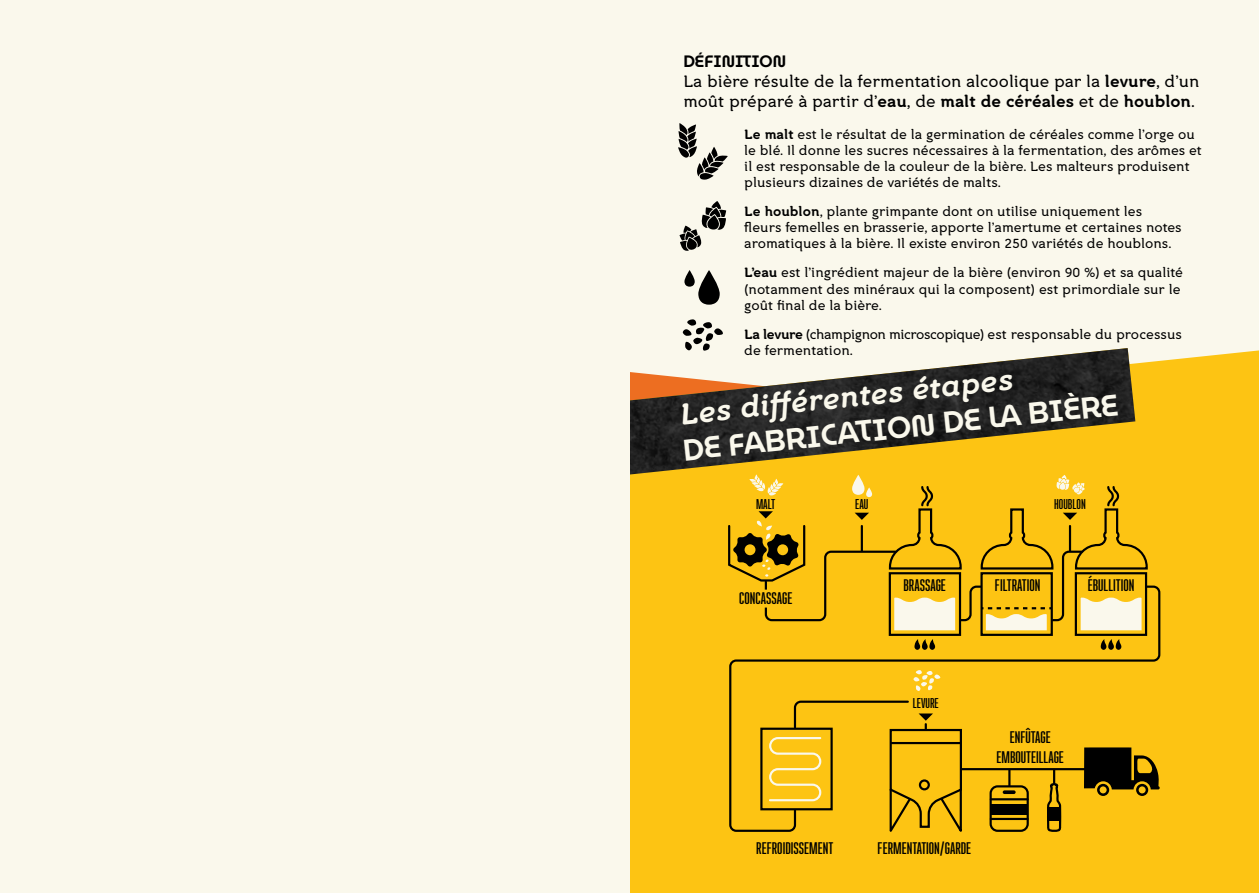
<style>
.page{position:relative;width:1259px;height:893px;background:#fff}
.page>*{position:absolute;margin:0;border:0;box-sizing:border-box;transform-origin:0 0}
.t1{font:600 30px "Museo Moderno";color:#faf8ec}
.t2{font:italic 700 30px "Croog Pro";color:#faf8ec}
.t3{font:600 16.8px/20.2px "Ristretto Pro";color:#000;text-align:center}
.t4{font:16.5px/19.8px "Croog Pro";color:#000}
.t5{font:600 16.5px "Museo Moderno";color:#000}
.t6{font:600 14.25px "Ristretto Pro";color:#000}
.t7{font:13.5px/16.2px "Croog Pro";color:#000}
.s1{font-weight:700}
</style>
<div class="page">
<div style="left:628px;top:0;width:631px;height:893px;background:#faf8ec"></div>
<div style="left:630px;top:350px;width:629px;height:543px;background:#fdc413"></div>
<div style="left:0;top:0;width:629px;height:893px;background:#faf8ec"></div>
<svg style="left:678px;top:123px;width:50px;height:57px"></svg>
<svg style="left:698px;top:270px;width:21px;height:35px"></svg>
<svg style="left:684px;top:270px;width:10px;height:17px"></svg>
<svg style="left:679px;top:201px;width:47px;height:50px"></svg>
<svg style="left:682px;top:319px;width:41px;height:29px"></svg>
<img style="left:630px;top:348px;width:505px;height:19px">
<div style="left:728px;top:584px;width:433px;height:249px;background:#fdc413"></div>
<hr style="left:961px;top:768px;width:125px;height:2px;background:#000">
<svg style="left:913px;top:670px;width:27px;height:21px"></svg>
<svg style="left:1084px;top:747px;width:76px;height:49px;background:#524006"></svg>
<div style="left:989px;top:785px;width:39px;height:47px;border:2px solid #000;border-radius:7px"></div>
<hr style="left:990px;top:798px;width:37px;height:2px;background:#000">
<hr style="left:990px;top:818px;width:37px;height:2px;background:#000">
<svg style="left:1002px;top:790px;width:13px;height:4px"></svg>
<div style="left:990px;top:804px;width:37px;height:10px;background:#000"></div>
<svg style="left:1008px;top:770px;width:2px;height:16px"></svg>
<svg style="left:1046px;top:770px;width:17px;height:63px"></svg>
<svg style="left:914px;top:639px;width:21px;height:11px"></svg>
<svg style="left:1100px;top:639px;width:21px;height:11px"></svg>
<svg style="left:768px;top:699px;width:195px;height:140px;background:#e7b416"></svg>
<svg style="left:630px;top:367px;width:518px;height:263px;background:#b89324"></svg>
<p class="t5" style="left:683px;top:49px;width:104px">DÉFINITION</p>
<p class="t4" style="left:683px;top:71px;width:517px">La bière résulte de la fermentation alcoolique par la <span class="s1">levure</span>, d’un moût préparé à partir d’<span class="s1">eau</span>, de <span class="s1">malt de céréales</span> et de <span class="s1">houblon</span>.</p>
<p class="t7" style="left:744px;top:126px;width:459px"><span class="s1">Le malt</span> est le résultat de la germination de céréales comme l’orge ou le blé. Il donne les sucres nécessaires à la fermentation, des arômes et il est responsable de la couleur de la bière. Les malteurs produisent plusieurs dizaines de variétés de malts.</p>
<p class="t7" style="left:744px;top:203px;width:439px"><span class="s1">Le houblon</span>, plante grimpante dont on utilise uniquement les fleurs femelles en brasserie, apporte l’amertume et certaines notes aromatiques à la bière. Il existe environ 250 variétés de houblons.</p>
<p class="t7" style="left:744px;top:265px;width:440px"><span class="s1">L’eau</span> est l’ingrédient majeur de la bière (environ 90 %) et sa qualité (notamment des minéraux qui la composent) est primordiale sur le goût final de la bière.</p>
<p class="t7" style="left:744px;top:326px;width:439px"><span class="s1">La levure</span> (champignon microscopique) est responsable du processus de fermentation.</p>
<h1 class="t2" style="left:677px;top:395px;width:336px;rotate:-6deg">Les diff érentes étapes</h1>
<h1 class="t1" style="left:680px;top:427px;width:439px;rotate:-6deg">DE FABRICATION DE LA BIÈRE</h1>
<p class="t6" style="left:756px;top:495px;width:21px">MALT</p>
<p class="t6" style="left:855px;top:495px;width:15px">EAU</p>
<p class="t3" style="left:739px;top:588px;width:55px">CONCASSAGE</p>
<p class="t6" style="left:1054px;top:495px;width:33px">HOUBLON</p>
<p class="t3" style="left:903px;top:575px;width:44px">BRASSAGE</p>
<p class="t3" style="left:995px;top:575px;width:47px">FILTRATION</p>
<p class="t3" style="left:1087px;top:575px;width:48px">ÉBULLITION</p>
<p class="t6" style="left:912px;top:695px;width:28px">LEVURE</p>
<p class="t3" style="left:996px;top:727px;width:69px">ENFÛTAGE<br>EMBOUTEILLAGE</p>
<p class="t3" style="left:756px;top:838px;width:79px">REFROIDISSEMENT</p>
<p class="t3" style="left:877px;top:838px;width:95px">FERMENTATION/GARDE</p>
</div>
